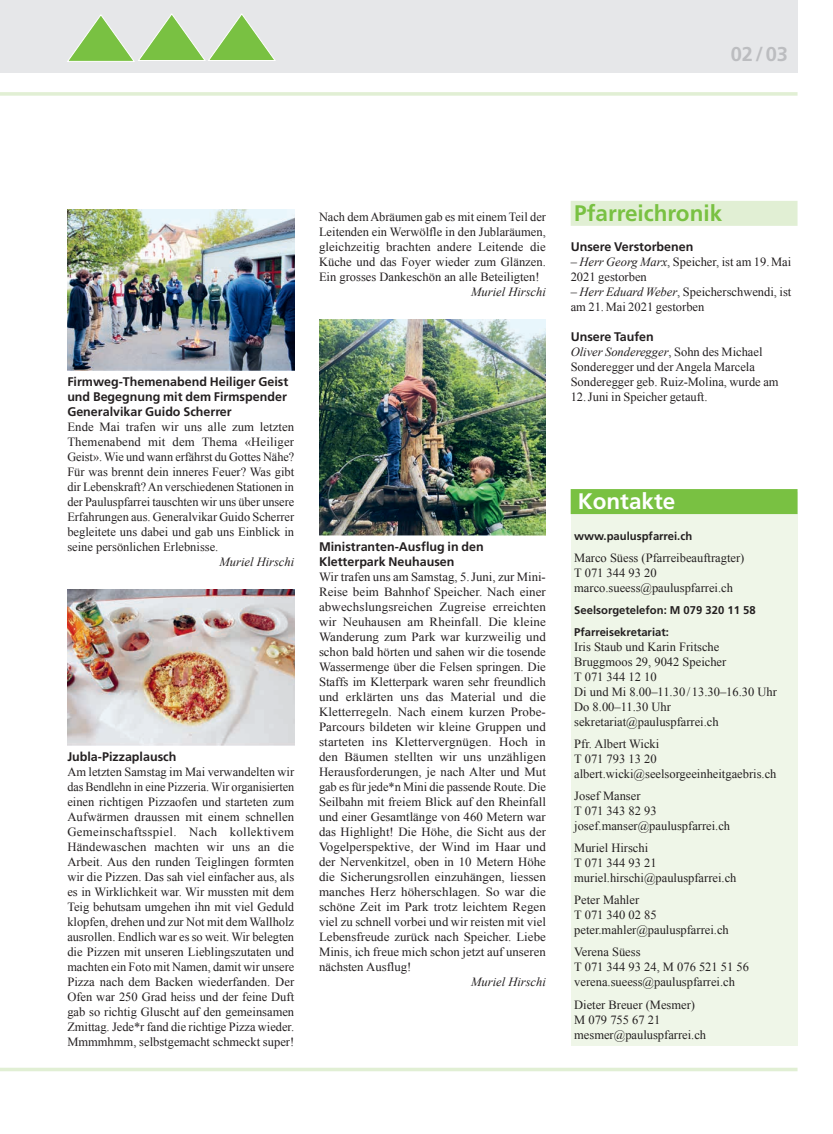
<style>
.page{position:relative;width:833px;height:1134px;background:#fff}
.page>*{position:absolute;margin:0;border:0;box-sizing:border-box;transform-origin:0 0}
.t1{font:700 22.5px "Frutiger LT Std";color:#79c142}
.t2{font:700 22.5px "Frutiger LT Std";color:#fff}
.t3{font:700 20px "Frutiger LT Std";color:#bcbdc0}
.t4{font:12.5px/15px "Times New Roman";color:#231f20}
.t5{font:700 12.5px/15px "Frutiger LT Std";color:#231f20}
.t6{font:italic 12.5px "Times New Roman";color:#231f20}
.t7{font:700 11.25px/22.1px "Frutiger LT Std";color:#231f20}
.s1{font-style:italic}
</style>
<div class="page">
<div style="left:0;top:0;width:797px;height:73px;background:#e6e7e9"></div>
<hr style="left:0;top:92px;width:797px;height:4px;background:#e1efd4">
<hr style="left:0;top:1068px;width:797px;height:3px;background:#e1efd4">
<svg style="left:67px;top:14px;width:208px;height:48px"></svg>
<img style="left:319px;top:319px;width:227px;height:216px">
<div style="left:570px;top:201px;width:227px;height:25px;background:#e1efd4"></div>
<img style="left:67px;top:210px;width:227px;height:160px">
<img style="left:67px;top:589px;width:227px;height:156px">
<div style="left:570px;top:492px;width:227px;height:554px;background:#eff6e8"></div>
<div style="left:570px;top:489px;width:227px;height:25px;background:#79c142"></div>
<h2 class="t3" style="left:730px;top:42px;width:59px">02/03</h2>
<p class="t4" style="left:319px;top:209px;width:228px;text-align:justify">Nach dem Abräumen gab es mit einem Teil der Leitenden ein Werwölfle in den Jublaräumen, gleichzeitig brachten andere Leitende die Küche und das Foyer wieder zum Glänzen.<br>Ein grosses Dankeschön an alle Beteiligten!</p>
<p class="t6" style="left:471px;top:283px;width:76px">Muriel Hirschi</p>
<p class="t5" style="left:67px;top:374px;width:222px;text-align:justify">Firmweg-Themenabend Heiliger Geist und Begegnung mit dem Firmspender Generalvikar Guido Scherrer</p>
<p class="t4" style="left:67px;top:419px;width:228px;text-align:justify">Ende Mai trafen wir uns alle zum letzten Themenabend mit dem Thema «Heiliger Geist». Wie und wann erfährst du Gottes Nähe?<br>Für was brennt dein inneres Feuer? Was gibt dir Lebenskraft? An verschiedenen Stationen in der Pauluspfarrei tauschten wir uns über unsere Erfahrungen aus. Generalvikar Guido Scherrer begleitete uns dabei und gab uns Einblick in seine persönlichen Erlebnisse.</p>
<p class="t6" style="left:219px;top:553px;width:76px">Muriel Hirschi</p>
<p class="t5" style="left:67px;top:749px;width:111px">Jubla-Pizzaplausch</p>
<p class="t4" style="left:67px;top:764px;width:228px;text-align:justify">Am letzten Samstag im Mai verwandelten wir das Bendlehn in eine Pizzeria. Wir organisierten einen richtigen Pizzaofen und starteten zum Aufwärmen draussen mit einem schnellen Gemeinschaftsspiel. Nach kollektivem Händewaschen machten wir uns an die Arbeit. Aus den runden Teiglingen formten wir die Pizzen. Das sah viel einfacher aus, als es in Wirklichkeit war. Wir mussten mit dem Teig behutsam umgehen ihn mit viel Geduld klopfen, drehen und zur Not mit dem Wallholz ausrollen. Endlich war es so weit. Wir belegten die Pizzen mit unseren Lieblingszutaten und machten ein Foto mit Namen, damit wir unsere Pizza nach dem Backen wiederfanden. Der Ofen war 250 Grad heiss und der feine Duft gab so richtig Gluscht auf den gemeinsamen Zmittag. Jede*r fand die richtige Pizza wieder.<br>Mmmmhmm, selbstgemacht schmeckt super!</p>
<p class="t5" style="left:319px;top:539px;width:166px">Ministranten-Ausflug in den<br>Kletterpark Neuhausen</p>
<p class="t4" style="left:319px;top:569px;width:228px;text-align:justify">Wir trafen uns am Samstag, 5.Juni, zur Mini-Reise beim Bahnhof Speicher. Nach einer abwechslungsreichen Zugreise erreichten wir Neuhausen am Rheinfall. Die kleine Wanderung zum Park war kurzweilig und schon bald hörten und sahen wir die tosende Wassermenge über die Felsen springen. Die Staffs im Kletterpark waren sehr freundlich und erklärten uns das Material und die Kletterregeln. Nach einem kurzen Probe-Parcours bildeten wir kleine Gruppen und starteten ins Klettervergnügen. Hoch in den Bäumen stellten wir uns unzähligen Herausforderungen, je nach Alter und Mut gab es für jede*n Mini die passende Route. Die Seilbahn mit freiem Blick auf den Rheinfall und einer Gesamtlänge von 460 Metern war das Highlight! Die Höhe, die Sicht aus der Vogelperspektive, der Wind im Haar und der Nervenkitzel, oben in 10 Metern Höhe die Sicherungsrollen einzuhängen, liessen manches Herz höherschlagen. So war die schöne Zeit im Park trotz leichtem Regen viel zu schnell vorbei und wir reisten mit viel Lebensfreude zurück nach Speicher. Liebe Minis, ich freue mich schon jetzt auf unseren nächsten Ausflug!</p>
<p class="t6" style="left:471px;top:973px;width:76px">Muriel Hirschi</p>
<h1 class="t1" style="left:574px;top:199px;width:149px">Pfarreichronik</h1>
<p class="t5" style="left:570px;top:239px;width:124px">Unsere Verstorbenen</p>
<p class="t4" style="left:570px;top:254px;width:222px">– <span class="s1">Herr Georg Marx</span>, Speicher, ist am 19.Mai<br>2021 gestorben</p>
<p class="t4" style="left:570px;top:284px;width:222px">– <span class="s1">Herr Eduard Weber</span>, Speicherschwendi, ist am 21.Mai 2021 gestorben</p>
<p class="t5" style="left:570px;top:329px;width:85px">Unsere Taufen</p>
<p class="t4" style="left:570px;top:344px;width:209px"><span class="s1">Oliver Sonderegger</span>, Sohn des Michael Sonderegger und der Angela Marcela Sonderegger geb. Ruiz-Molina, wurde am 12.Juni in Speicher getauft.</p>
<h1 class="t2" style="left:578px;top:488px;width:99px">Kontakte</h1>
<p class="t7" style="left:574px;top:525px;width:119px">www.pauluspfarrei.ch</p>
<p class="t4" style="left:574px;top:550px;width:172px">Marco Süess (Pfarreibeauftragter)<br>T 071 344 93 20 marco.sueess@pauluspfarrei.ch</p>
<p class="t7" style="left:574px;top:599px;width:183px">Seelsorgetelefon: M 079 320 11 58<br>Pfarreisekretariat:</p>
<p class="t4" style="left:574px;top:639px;width:204px">Iris Staub und Karin Fritsche<br>Bruggmoos 29, 9042 Speicher<br>T 071 344 12 10<br>Di und Mi 8.00–11.30 /13.30–16.30 Uhr<br>Do 8.00–11.30 Uhr sekretariat@pauluspfarrei.ch</p>
<p class="t4" style="left:574px;top:736px;width:204px">Pfr. Albert Wicki<br>T 071 793 13 20 albert.wicki@seelsorgeeinheitgaebris.ch</p>
<p class="t4" style="left:574px;top:788px;width:157px">Josef Manser<br>T 071 343 82 93 josef.manser@pauluspfarrei.ch</p>
<p class="t4" style="left:574px;top:840px;width:164px">Muriel Hirschi<br>T 071 344 93 21 muriel.hirschi@pauluspfarrei.ch</p>
<p class="t4" style="left:574px;top:892px;width:156px">Peter Mahler<br>T 071 340 02 85 peter.mahler@pauluspfarrei.ch</p>
<p class="t4" style="left:574px;top:944px;width:176px">Verena Süess<br>T 071 344 93 24, M 076 521 51 56 verena.sueess@pauluspfarrei.ch</p>
<p class="t4" style="left:574px;top:997px;width:133px">Dieter Breuer (Mesmer)<br>M 079 755 67 21 mesmer@pauluspfarrei.ch</p>
</div>
